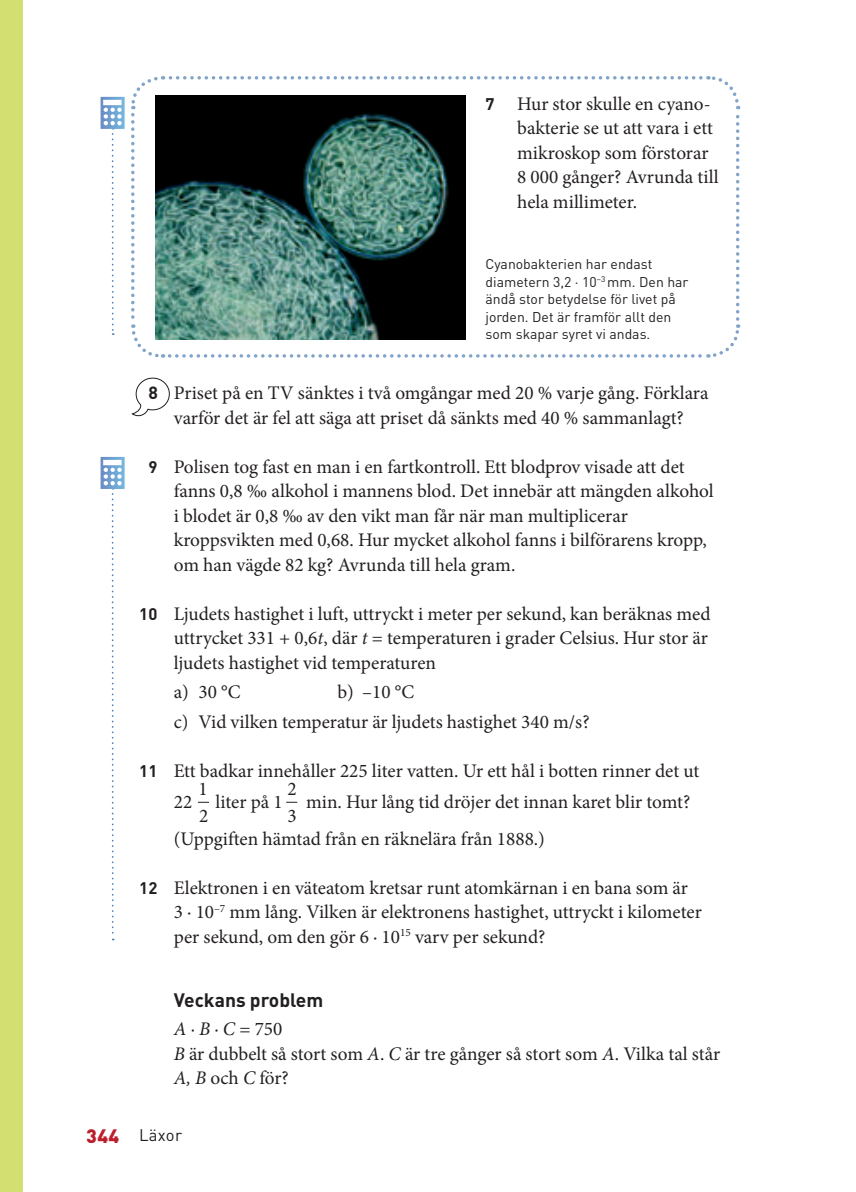
<style>
.page{position:relative;width:856px;height:1192px;background:#fff}
.page>*{position:absolute;margin:0;border:0;box-sizing:border-box;transform-origin:0 0}
.t1{font:19.25px/24.5px "Minion Pro";letter-spacing:-.005em;color:#231f20}
.t2{font:700 19.25px "DIN Pro";color:#231f20}
.t3{font:16.62px "DIN Pro";letter-spacing:.02em;color:#231f20}
.t4{font:14px/17.5px "DIN Pro";color:#231f20}
.s1{font-family:"DIN Pro";font-weight:700;font-size:16.62px}
.s2{font-family:"DIN Pro";font-weight:700;font-size:17.5px}
.s3{font-style:italic}
.s4{font-weight:900;font-size:19.25px;color:#bb1f2b}
</style>
<div class="page">
<svg style="left:131px;top:377px;width:39px;height:40px"></svg>
<svg style="left:101px;top:457px;width:24px;height:483px"></svg>
<svg style="left:101px;top:76px;width:640px;height:282px"></svg>
<div style="left:0;top:0;width:22px;height:1192px;background:#d3e071"></div>
<p class="t1" style="left:517px;top:92px;width:203px;text-indent:-32px"><span class="s1">7</span> Hur stor skulle en cyano&shy;bakterie se ut att vara i ett mikroskop som förstorar<br>8 000 gånger? Avrunda till hela millimeter.</p>
<p class="t4" style="left:485px;top:255px;width:204px">Cyanobakterien har endast diametern 3,2 · 10<sup>–3</sup> mm. Den har ändå stor betydelse för livet på jorden. Det är framför allt den som skapar syret vi andas.</p>
<p class="t1" style="left:148px;top:381px;width:562px;text-align:center"><span class="s2">8</span> Priset på en TV sänktes i två omgångar med 20 % varje gång. Förklara varför det är fel att säga att priset då sänkts med 40 % sammanlagt?</p>
<p class="t1" style="left:174px;top:454px;width:541px;text-indent:-25px"><span class="s1">9</span> Polisen tog fast en man i en fartkontroll. Ett blodprov visade att det fanns 0,8 ‰ alkohol i mannens blod. Det innebär att mängden alkohol i blodet är 0,8 ‰ av den vikt man får när man multiplicerar kroppsvikten med 0,68. Hur mycket alkohol fanns i bilförarens kropp, om han vägde 82 kg? Avrunda till hela gram.</p>
<p class="t1" style="left:174px;top:601px;width:538px;text-indent:-35px"><span class="s1">10</span> Ljudets hastighet i luft, uttryckt i meter per sekund, kan beräknas med uttrycket 331 + 0,6<span class="s3">t</span>, där <span class="s3">t</span> = temperaturen i grader Celsius. Hur stor är ljudets hastighet vid temperaturen</p>
<p class="t1" style="left:174px;top:680px;width:68px">a) 30 °C</p>
<p class="t1" style="left:174px;top:677px;width:417px;line-height:29.4px;text-indent:164px">b) –10 °C<br>c) Vid vilken temperatur är ljudets hastighet 340 m/s?</p>
<p class="t1" style="left:174px;top:755px;width:527px;line-height:31.5px;text-indent:-35px"><span class="s1">11</span> Ett badkar innehåller 225 liter vatten. Ur ett hål i botten rinner det ut<br>22</p>
<p class="t1" style="left:287px;top:775px;width:11px;line-height:27.7px">2<br>3</p>
<p class="t1" style="left:199px;top:775px;width:11px;line-height:27.7px">1<br>2</p>
<p class="t1" style="left:174px;top:784px;width:518px;line-height:36.4px;text-indent:132px">min. Hur lång tid dröjer det innan karet blir tomt? (Uppgiften hämtad från en räknelära från 1888.)</p>
<p class="t1" style="left:174px;top:875px;width:529px;text-indent:-35px"><span class="s1">12</span> Elektronen i en väteatom kretsar runt atomkärnan i en bana som är<br>3 · 10<sup>–7</sup> mm lång. Vilken är elektronens hastighet, uttryckt i kilometer per sekund, om den gör 6 · 10<sup>15</sup> varv per sekund?</p>
<p class="t1" style="left:216px;top:790px;width:69px">liter på 1</p>
<p class="t2" style="left:174px;top:987px;width:151px">Veckans problem</p>
<p class="t1" style="left:174px;top:1016px;width:548px"><span class="s3">A</span> · <span class="s3">B</span> · <span class="s3">C</span> = 750<br><span class="s3">B</span> är dubbelt så stort som <span class="s3">A</span>. <span class="s3">C</span> är tre gånger så stort som <span class="s3">A</span>. Vilka tal står<br><span class="s3">A, B</span> och <span class="s3">C</span> för?</p>
<p class="t3" style="left:86px;top:1123px;width:97px"><span class="s4">344</span> Läxor</p>
</div>
